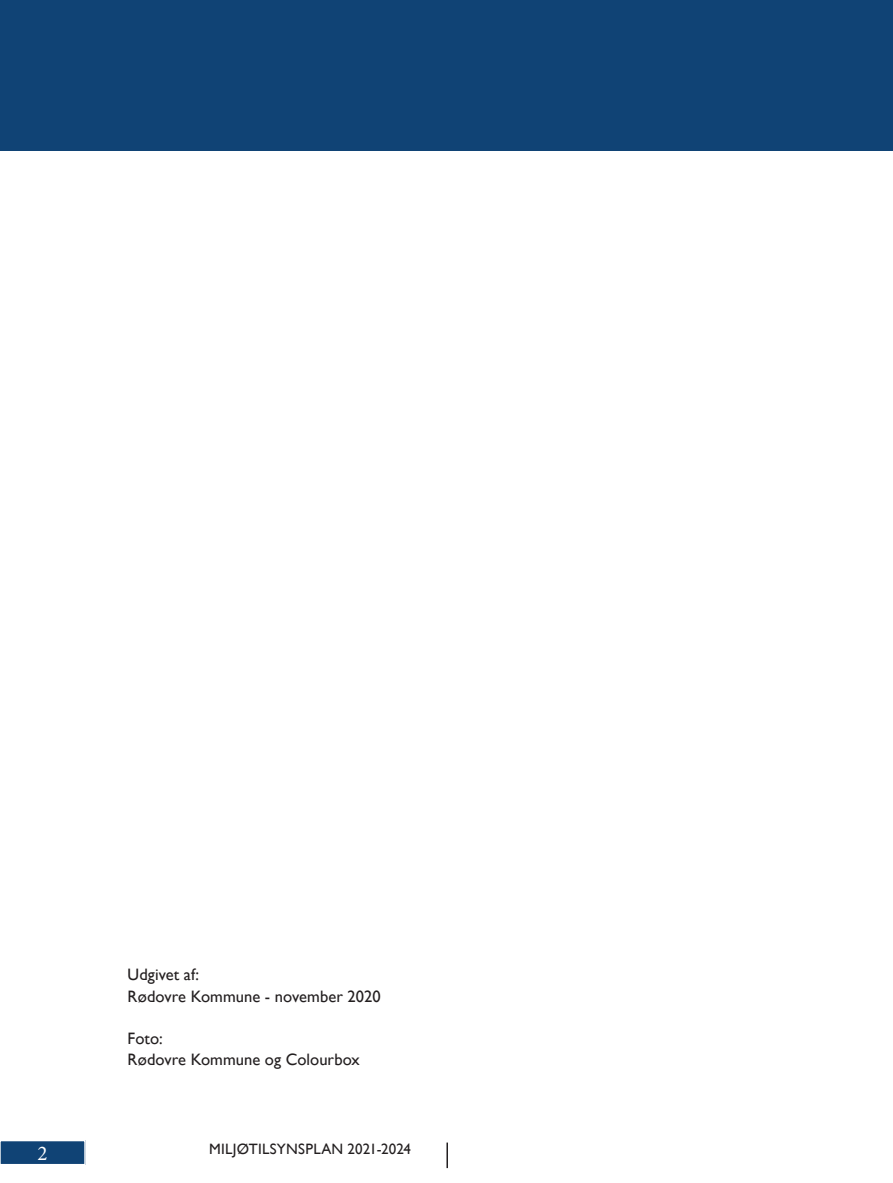
<style>
.page{position:relative;width:893px;height:1183px;background:#fff}
.page>*{position:absolute;margin:0;border:0;box-sizing:border-box;transform-origin:0 0}
.t1{font:21px "Minion Pro";color:#fff}
.Brødtekst{font:16.5px "Gill Sans";letter-spacing:.005em;color:#231f20}
.t2{font:15px "Gill Sans";letter-spacing:.015em;color:#231f20}
</style>
<div class="page">
<div style="left:0;top:0;width:893px;height:150px;background:#104375"></div>
<div style="left:0;top:1140px;width:85px;height:24px;background:#104375"></div>
<div style="left:0;top:1139px;width:86px;height:26px;border:2px solid #fff"></div>
<hr style="left:446px;top:1142px;width:2px;height:25px;background:#231f20">
<p class="Brødtekst" style="left:128px;top:965px;width:73px">Udgivet af:</p>
<p class="Brødtekst" style="left:128px;top:986px;width:255px">Rødovre Kommune - november 2020</p>
<p class="Brødtekst" style="left:128px;top:1028px;width:37px">Foto:</p>
<p class="Brødtekst" style="left:128px;top:1049px;width:234px">Rødovre Kommune og Colourbox</p>
<p class="t1" style="left:37px;top:1139px;width:12px">2</p>
<p class="t2" style="left:209px;top:1140px;width:203px">MILJØTILSYNSPLAN 2021-2024</p>
</div>
